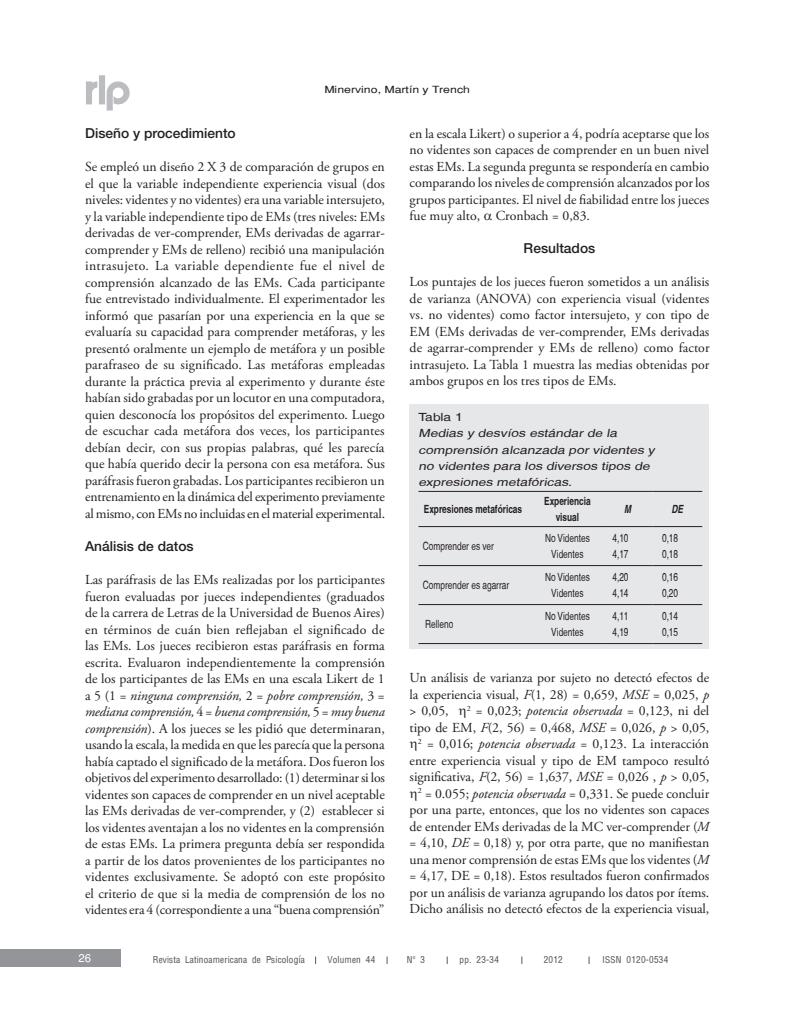
<style>
.page{position:relative;width:798px;height:1028px;background:#fff}
.page>*{position:absolute;margin:0;border:0;box-sizing:border-box;transform-origin:0 0}
.TEXTO_GENERAL{font:13.75px/16.5px "Adobe Garamond Pro";letter-spacing:-.005em;color:#231f20;text-align:justify}
.SUBTITULO{font:500 13.75px "Helvetica Neue";color:#231f20}
.t1{font:condensed 11.25px/16.2px "Helvetica";color:#231f20;scale:.9 1}
.t2{font:italic condensed 11.25px/16.2px "Helvetica";color:#231f20;scale:1.5 1}
.t3{font:700 condensed 11.25px/16.2px "Helvetica";color:#231f20;text-align:center;scale:.9 1}
.t4{font:italic 700 condensed 11.25px "Helvetica";color:#231f20;scale:.9 1}
.t5{font:11.25px "Helvetica";color:#fff}
.t6{font:100 condensed 10.62px "Helvetica";color:#57585a}
.t7{font:9.75px "Helvetica";color:#231f20;scale:1.25 1}
.s1{font-style:italic}
.s2{font-style:normal}
.s3{font-weight:400}
</style>
<div class="page">
<div style="left:0;top:949px;width:121px;height:17px;background:#939598"></div>
<svg style="left:86px;top:75px;width:44px;height:36px"></svg>
<div style="left:409px;top:404px;width:300px;height:245px;background:#e6e7e9"></div>
<hr style="left:418px;top:491px;width:113px;height:1px;background:#231f20">
<hr style="left:531px;top:491px;width:71px;height:1px;background:#231f20">
<hr style="left:602px;top:491px;width:50px;height:1px;background:#231f20">
<hr style="left:652px;top:491px;width:50px;height:1px;background:#231f20">
<hr style="left:418px;top:526px;width:113px;height:1px;background:#231f20">
<hr style="left:531px;top:526px;width:71px;height:1px;background:#231f20">
<hr style="left:602px;top:526px;width:50px;height:1px;background:#231f20">
<hr style="left:652px;top:526px;width:50px;height:1px;background:#231f20">
<hr style="left:418px;top:565px;width:113px;height:1px;background:#231f20">
<hr style="left:531px;top:565px;width:71px;height:1px;background:#231f20">
<hr style="left:602px;top:565px;width:50px;height:1px;background:#231f20">
<hr style="left:652px;top:565px;width:50px;height:1px;background:#231f20">
<hr style="left:418px;top:604px;width:113px;height:1px;background:#231f20">
<hr style="left:531px;top:604px;width:71px;height:1px;background:#231f20">
<hr style="left:602px;top:604px;width:50px;height:1px;background:#231f20">
<hr style="left:652px;top:604px;width:50px;height:1px;background:#231f20">
<hr style="left:418px;top:643px;width:113px;height:1px;background:#231f20">
<hr style="left:531px;top:643px;width:71px;height:1px;background:#231f20">
<hr style="left:602px;top:643px;width:50px;height:1px;background:#231f20">
<hr style="left:652px;top:643px;width:50px;height:1px;background:#231f20">
<p class="t7" style="left:324px;top:83px;width:118px">Minervino, Martín y Trench</p>
<p class="SUBTITULO" style="left:85px;top:125px;width:152px">Diseño y procedimiento</p>
<p class="TEXTO_GENERAL" style="left:85px;top:159px;width:301px">Se empleó un diseño 2 X 3 de comparación de grupos en el que la variable independiente experiencia visual (dos niveles: videntes y no videntes) era una variable intersujeto, y la variable independiente tipo de EMs (tres niveles: EMs derivadas de ver-comprender, EMs derivadas de agarrar&shy;comprender y EMs de relleno) recibió una manipulación intrasujeto. La variable dependiente fue el nivel de comprensión alcanzado de las EMs. Cada participante fue entrevistado individualmente. El experimentador les informó que pasarían por una experiencia en la que se evaluaría su capacidad para comprender metáforas, y les presentó oralmente un ejemplo de metáfora y un posible parafraseo de su significado. Las metáforas empleadas durante la práctica previa al experimento y durante éste habían sido grabadas por un locutor en una computadora, quien desconocía los propósitos del experimento. Luego de escuchar cada metáfora dos veces, los participantes debían decir, con sus propias palabras, qué les parecía que había querido decir la persona con esa metáfora. Sus paráfrasis fueron grabadas. Los participantes recibieron un entrenamiento en la dinámica del experimento previamente al mismo, con EMs no incluidas en el material experimental.</p>
<p class="SUBTITULO" style="left:85px;top:538px;width:110px">Análisis de datos</p>
<p class="TEXTO_GENERAL" style="left:85px;top:572px;width:301px">Las paráfrasis de las EMs realizadas por los participantes fueron evaluadas por jueces independientes (graduados de la carrera de Letras de la Universidad de Buenos Aires) en términos de cuán bien reflejaban el significado de las EMs. Los jueces recibieron estas paráfrasis en forma escrita. Evaluaron independientemente la comprensión de los participantes de las EMs en una escala Likert de 1 a 5 (1 = <span class="s1">ninguna comprensión,</span> 2 = <span class="s1">pobre comprensión,</span> 3 = <span class="s1">mediana comprensión,</span> 4 = <span class="s1">buena comprensión,</span> 5 = <span class="s1">muy buena comprensión</span>). A los jueces se les pidió que determinaran, usando la escala, la medida en que les parecía que la persona había captado el significado de la metáfora. Dos fueron los objetivos del experimento desarrollado: (1) determinar si los videntes son capaces de comprender en un nivel aceptable las EMs derivadas de ver-comprender, y (2) establecer si los videntes aventajan a los no videntes en la comprensión de estas EMs. La primera pregunta debía ser respondida a partir de los datos provenientes de los participantes no videntes exclusivamente. Se adoptó con este propósito el criterio de que si la media de comprensión de los no videntes era 4 (correspondiente a una “buena comprensión”</p>
<p class="TEXTO_GENERAL" style="left:409px;top:125px;width:301px">en la escala Likert) o superior a 4, podría aceptarse que los no videntes son capaces de comprender en un buen nivel estas EMs. La segunda pregunta se respondería en cambio comparando los niveles de comprensión alcanzados por los grupos participantes. El nivel de fiabilidad entre los jueces fue muy alto, Cronbach = 0,83.</p>
<p class="SUBTITULO" style="left:523px;top:240px;width:73px">Resultados</p>
<p class="TEXTO_GENERAL" style="left:409px;top:274px;width:301px">Los puntajes de los jueces fueron sometidos a un análisis de varianza (ANOVA) con experiencia visual (videntes vs. no videntes) como factor intersujeto, y con tipo de EM (EMs derivadas de ver-comprender, EMs derivadas de agarrar-comprender y EMs de relleno) como factor intrasujeto. La Tabla 1 muestra las medias obtenidas por ambos grupos en los tres tipos de EMs.</p>
<p class="t2" style="left:418px;top:409px;width:160px"><span class="s2">Tabla 1<br></span>Medias y desvíos estándar de la comprensión alcanzada por videntes y no videntes para los diversos tipos de expresiones metafóricas.</p>
<p class="t3" style="left:423px;top:501px;width:111px">Expresiones metafóricas</p>
<p class="t3" style="left:544px;top:493px;width:53px">Experiencia visual</p>
<p class="t4" style="left:624px;top:502px;width:12px">M</p>
<p class="t4" style="left:671px;top:502px;width:17px">DE</p>
<p class="t1" style="left:422px;top:538px;width:80px">Comprender es ver</p>
<p class="t1" style="left:545px;top:530px;width:51px;text-align:center">No Videntes<br>Videntes</p>
<p class="t1" style="left:612px;top:530px;width:19px">4,10<br>4,17</p>
<p class="t1" style="left:661px;top:530px;width:19px">0,18<br>0,18</p>
<p class="t1" style="left:422px;top:577px;width:97px">Comprender es agarrar</p>
<p class="t1" style="left:545px;top:569px;width:51px;text-align:center">No Videntes<br>Videntes</p>
<p class="t1" style="left:612px;top:569px;width:19px">4,20<br>4,14</p>
<p class="t1" style="left:661px;top:569px;width:19px">0,16<br>0,20</p>
<p class="t1" style="left:425px;top:616px;width:33px">Relleno</p>
<p class="t1" style="left:545px;top:608px;width:51px;text-align:center">No Videntes<br>Videntes</p>
<p class="t1" style="left:612px;top:608px;width:19px">4,11<br>4,19</p>
<p class="t1" style="left:661px;top:608px;width:19px">0,14<br>0,15</p>
<p class="TEXTO_GENERAL" style="left:409px;top:670px;width:301px">Un análisis de varianza por sujeto no detectó efectos de la experiencia visual, <span class="s1">F</span>(1, 28) = 0,659, <span class="s1">MSE</span> = 0,025, <span class="s1">p </span>&gt; 0,05,</p>
<p class="TEXTO_GENERAL" style="left:409px;top:703px;width:301px;text-align:right"><sup>2</sup> = 0,023; <span class="s1">potencia observada</span> = 0,123, ni del<br>tipo de EM, <span class="s1">F</span>(2, 56) = 0,468, <span class="s1">MSE</span> = 0,026, <span class="s1">p</span> &gt; 0,05, <sup>2</sup> = 0,016; <span class="s1">potencia observada</span> = 0,123. La interacción entre experiencia visual y tipo de EM tampoco resultó significativa, <span class="s1">F</span>(2, 56) = 1,637, <span class="s1">MSE</span> = 0,026 , <span class="s1">p</span> &gt; 0,05, <sup>2</sup> = 0.055; <span class="s1">potencia observada</span> = 0,331. Se puede concluir por una parte, entonces, que los no videntes son capaces de entender EMs derivadas de la MC ver-comprender (<span class="s1">M </span>= 4,10, <span class="s1">DE</span> = 0,18) y, por otra parte, que no manifiestan una menor comprensión de estas EMs que los videntes (<span class="s1">M </span>= 4,17, DE = 0,18). Estos resultados fueron confirmados por un análisis de varianza agrupando los datos por ítems.<br>Dicho análisis no detectó efectos de la experiencia visual,</p>
<p class="t5" style="left:78px;top:951px;width:14px">26</p>
<p class="t6" style="left:153px;top:955px;width:154px">Revista Latinoamericana de Psicolog<span class="s3">í</span>a</p>
<p class="t6" style="left:327px;top:955px;width:50px">Volumen 44</p>
<p class="t6" style="left:406px;top:955px;width:20px">N<sup>o</sup> 3</p>
<p class="t6" style="left:459px;top:955px;width:41px">pp. 23-34</p>
<p class="t6" style="left:543px;top:955px;width:21px">2012</p>
<p class="t6" style="left:602px;top:955px;width:67px">ISSN 0120-0534</p>
</div>
